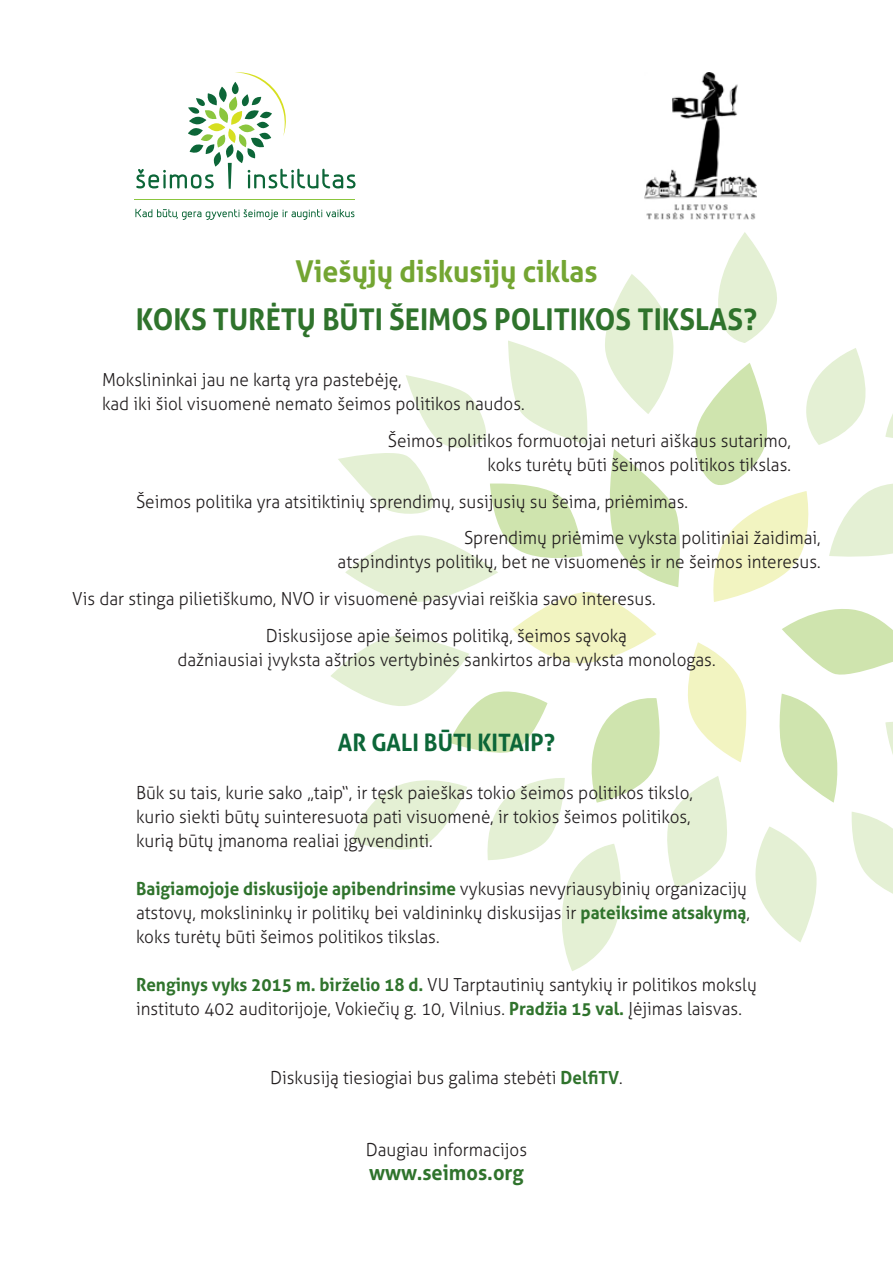
<style>
.page{position:relative;width:893px;height:1263px;background:#fff}
.page>*{position:absolute;margin:0;border:0;box-sizing:border-box;transform-origin:0 0}
.ivadas{font:700 30px "Aller";color:#2f732c;scale:.95 1}
.ivadas-2{font:700 30px "Aller";color:#73a532;scale:.95 1}
.ivadas-3{font:700 24px "Aller";color:#0c6638;scale:.95 1}
.ivadas-4{font:700 21px "Aller";color:#2f732c;scale:.95 1}
.ivadas-5{font:300 18px/24px "Aller";color:#231f20;scale:.95 1}
.s1{font-weight:700;color:#2f732c}
</style>
<div class="page">
<svg style="left:331px;top:232px;width:562px;height:739px"></svg>
<img style="left:645px;top:73px;width:111px;height:146px">
<svg style="left:135px;top:209px;width:219px;height:11px"></svg>
<svg style="left:136px;top:72px;width:219px;height:117px"></svg>
<hr style="left:135px;top:199px;width:220px;height:1px;background:#8bc63e">
<p class="ivadas-2" style="left:295px;top:253px;width:319px">Viešųjų diskusijų ciklas</p>
<p class="ivadas" style="left:136px;top:300px;width:655px">KOKS TURĖTŲ BŪTI ŠEIMOS POLITIKOS TIKSLAS?</p>
<p class="ivadas-5" style="left:102px;top:368px;width:446px">Mokslininkai jau ne kartą yra pastebėję,<br>kad iki šiol visuomenė nemato šeimos politikos naudos.</p>
<p class="ivadas-5" style="left:388px;top:428px;width:426px;text-align:right">Šeimos politikos formuotojai neturi aiškaus sutarimo, koks turėtų būti šeimos politikos tikslas.</p>
<p class="ivadas-5" style="left:136px;top:489px;width:582px">Šeimos politika yra atsitiktinių sprendimų, susijusių su šeima, priėmimas.</p>
<p class="ivadas-5" style="left:338px;top:526px;width:510px;text-align:right">Sprendimų priėmime vyksta politiniai žaidimai,<br>atspindintys politikų, bet ne visuomenės ir ne šeimos interesus.</p>
<p class="ivadas-5" style="left:72px;top:587px;width:615px">Vis dar stinga pilietiškumo, NVO ir visuomenė pasyviai reiškia savo interesus.</p>
<p class="ivadas-5" style="left:177px;top:623px;width:568px;text-align:center">Diskusijose apie šeimos politiką, šeimos sąvoką<br>dažniausiai įvyksta aštrios vertybinės sankirtos arba vyksta monologas.</p>
<p class="ivadas-3" style="left:338px;top:727px;width:230px">AR GALI BŪTI KITAIP?</p>
<p class="ivadas-5" style="left:136px;top:780px;width:588px;text-align:justify">Būk su tais, kurie sako „taip“, ir tęsk paieškas tokio šeimos politikos tikslo, kurio siekti būtų suinteresuota pati visuomenė, ir tokios šeimos politikos, kurią būtų įmanoma realiai įgyvendinti.</p>
<p class="ivadas-5" style="left:136px;top:876px;width:648px"><span class="s1">Baigiamojoje diskusijoje apibendrinsime</span> vykusias nevyriausybinių organizacijų atstovų, mokslininkų ir politikų bei valdininkų diskusijas ir <span class="s1">pateiksime atsakymą</span>, koks turėtų būti šeimos politikos tikslas.</p>
<p class="ivadas-5" style="left:136px;top:972px;width:655px"><span class="s1">Renginys vyks 2015 m. birželio 18 d.</span> VU Tarptautinių santykių ir politikos mokslų instituto 402 auditorijoje, Vokiečių g. 10, Vilnius. <span class="s1">Pradžia 15 val.</span> Įėjimas laisvas.</p>
<p class="ivadas-5" style="left:270px;top:1065px;width:373px">Diskusiją tiesiogiai bus galima stebėti <span class="s1">DelfiTV</span>.</p>
<p class="ivadas-5" style="left:366px;top:1137px;width:171px">Daugiau informacijos</p>
<p class="ivadas-4" style="left:369px;top:1159px;width:165px">www.seimos.org</p>
</div>
